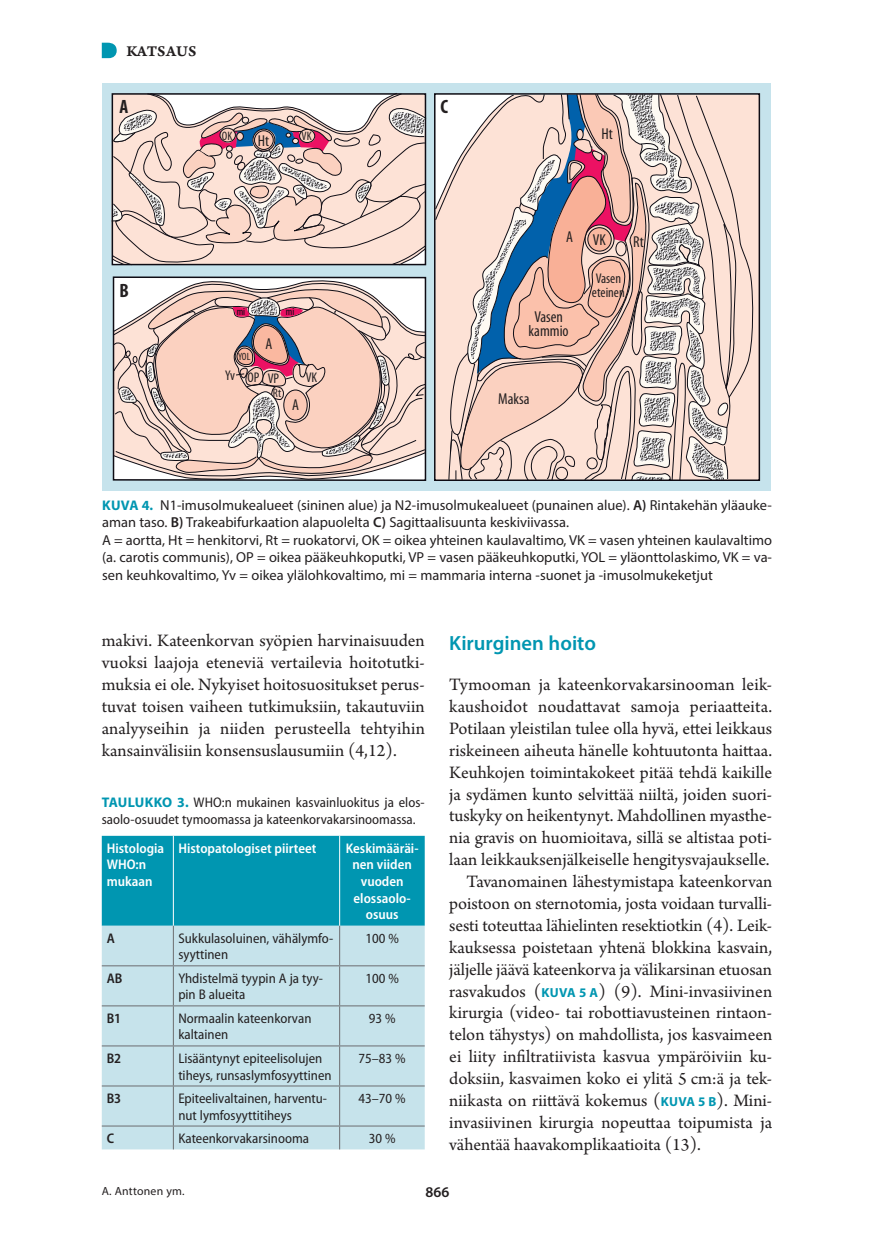
<style>
.page{position:relative;width:874px;height:1241px;background:#fff}
.page>*{position:absolute;margin:0;border:0;box-sizing:border-box;transform-origin:0 0}
.v1{font:600 20.65px "Myriad Pro";color:#0096b1}
.t1{font:700 condensed 19.43px "Myriad Pro";color:#231f20}
.l_ei_sis{font:18.38px/21.9px "Arno Pro";color:#231f20;text-align:justify}
.t2{font:condensed 15.75px/14px "Myriad Pro";color:#231f20;text-align:center}
.vinj{font:15.75px "Arno Pro Smbd Caption";letter-spacing:.005em;color:#231f20}
.t3{font:600 14.88px "Myriad Pro";color:#231f20}
.kt{font:14.35px/17.5px "Myriad Pro";color:#231f20}
.t{font:semi-condensed 14px/16.6px "Myriad Pro";color:#231f20}
.t_pl{font:600 semi-condensed 14px/16.6px "Myriad Pro";color:#fff}
.t4{font:condensed 14px/14px "Myriad Pro";color:#231f20}
.t_pl_musta{font:600 semi-condensed 14px "Myriad Pro";color:#231f20}
.t5{font:condensed 12.25px "Myriad Pro";color:#231f20}
.Ala{font:11.9px "Myriad Pro";letter-spacing:.02em;color:#231f20}
.t6{font:condensed 10.5px "Myriad Pro";color:#0e0c14}
.t7{font:condensed 10.5px "Myriad Pro";color:#231f20}
.s1{font-weight:700;font-size:14px;color:#0096b1}
.s2{font-weight:600}
.s3{font-weight:700;font-stretch:normal;color:#0096b1}
.s4{font-family:"Myriad Pro";font-weight:700;font-size:13.12px;color:#0096b1}
</style>
<div class="page">
<div style="left:102px;top:835px;width:322px;height:90px;background:#0096b1"></div>
<div style="left:102px;top:925px;width:322px;height:224px;background:#c6e3eb"></div>
<hr style="left:173px;top:835px;width:1px;height:90px;background:#fff">
<hr style="left:339px;top:835px;width:1px;height:90px;background:#fff">
<hr style="left:173px;top:925px;width:1px;height:40px;background:#6c6d70">
<hr style="left:339px;top:925px;width:1px;height:40px;background:#6c6d70">
<hr style="left:102px;top:965px;width:71px;height:1px;background:#6c6d70">
<hr style="left:173px;top:965px;width:166px;height:1px;background:#6c6d70">
<hr style="left:173px;top:966px;width:1px;height:39px;background:#6c6d70">
<hr style="left:339px;top:965px;width:85px;height:1px;background:#6c6d70">
<hr style="left:339px;top:966px;width:1px;height:39px;background:#6c6d70">
<hr style="left:102px;top:1005px;width:71px;height:1px;background:#6c6d70">
<hr style="left:173px;top:1005px;width:166px;height:1px;background:#6c6d70">
<hr style="left:173px;top:1006px;width:1px;height:39px;background:#6c6d70">
<hr style="left:339px;top:1005px;width:85px;height:1px;background:#6c6d70">
<hr style="left:339px;top:1006px;width:1px;height:39px;background:#6c6d70">
<hr style="left:102px;top:1045px;width:71px;height:1px;background:#6c6d70">
<hr style="left:173px;top:1045px;width:166px;height:1px;background:#6c6d70">
<hr style="left:173px;top:1046px;width:1px;height:39px;background:#6c6d70">
<hr style="left:339px;top:1045px;width:85px;height:1px;background:#6c6d70">
<hr style="left:339px;top:1046px;width:1px;height:39px;background:#6c6d70">
<hr style="left:102px;top:1085px;width:71px;height:1px;background:#6c6d70">
<hr style="left:173px;top:1085px;width:166px;height:1px;background:#6c6d70">
<hr style="left:173px;top:1086px;width:1px;height:39px;background:#6c6d70">
<hr style="left:339px;top:1085px;width:85px;height:1px;background:#6c6d70">
<hr style="left:339px;top:1086px;width:1px;height:39px;background:#6c6d70">
<hr style="left:102px;top:1125px;width:71px;height:1px;background:#6c6d70">
<hr style="left:173px;top:1125px;width:166px;height:1px;background:#6c6d70">
<svg style="left:173px;top:1126px;width:1px;height:23px"></svg>
<hr style="left:339px;top:1125px;width:85px;height:1px;background:#6c6d70">
<svg style="left:339px;top:1126px;width:1px;height:23px"></svg>
<svg style="left:102px;top:43px;width:15px;height:15px"></svg>
<img style="left:728px;top:344px;width:43px;height:147px">
<img style="left:407px;top:155px;width:27px;height:140px">
<img style="left:754px;top:306px;width:14px;height:160px">
<img style="left:754px;top:164px;width:10px;height:160px">
<img style="left:353px;top:446px;width:93px;height:42px">
<img style="left:426px;top:295px;width:8px;height:151px">
<div style="left:167px;top:481px;width:186px;height:10px;background:#c6e3ec"></div>
<div style="left:102px;top:83px;width:113px;height:111px;background:#c6e3ec"></div>
<svg style="left:111px;top:88px;width:316px;height:178px;background:#dac7c1"></svg>
<div style="left:292px;top:138px;width:7px;height:6px;border:1px solid #0e0c14;border-radius:50%"></div>
<svg style="left:112px;top:279px;width:314px;height:201px;background:#dcc2ba"></svg>
<div style="left:299px;top:129px;width:15px;height:13px;background:#fbd3c2;border-radius:50%"></div>
<div style="left:299px;top:129px;width:16px;height:14px;border:1px solid #0e0c14;border-radius:50%"></div>
<svg style="left:434px;top:93px;width:320px;height:389px;background:#d9c3bb"></svg>
<img style="left:463px;top:97px;width:155px;height:169px">
<p class="vinj" style="left:126px;top:41px;width:71px">KATSAUS</p>
<p class="t1" style="left:119px;top:95px;width:10px">A</p>
<p class="t5" style="left:222px;top:128px;width:12px">OK</p>
<p class="t5" style="left:301px;top:129px;width:12px">VK</p>
<p class="t2" style="left:257px;top:133px;width:13px">Ht</p>
<p class="t1" style="left:119px;top:278px;width:11px">B</p>
<p class="t6" style="left:237px;top:304px;width:10px">mi</p>
<p class="t6" style="left:286px;top:305px;width:10px">mi</p>
<p class="t2" style="left:265px;top:337px;width:8px">A</p>
<p class="t7" style="left:238px;top:350px;width:14px">YOL</p>
<p class="t4" style="left:225px;top:370px;width:55px">Yv OP VP</p>
<p class="t4" style="left:305px;top:370px;width:13px">VK</p>
<p class="t5" style="left:273px;top:386px;width:10px">Rt</p>
<p class="t2" style="left:292px;top:397px;width:8px">A</p>
<p class="t1" style="left:440px;top:95px;width:9px">C</p>
<p class="t2" style="left:601px;top:126px;width:13px">Ht</p>
<p class="t2" style="left:566px;top:229px;width:8px">A</p>
<p class="t2" style="left:633px;top:234px;width:12px">Rt</p>
<p class="t2" style="left:592px;top:233px;width:15px">VK</p>
<p class="t2" style="left:528px;top:310px;width:42px">Vasen kammio</p>
<p class="t2" style="left:498px;top:392px;width:33px">Maksa</p>
<p class="t4" style="left:591px;top:271px;width:34px">Vasen eteinen</p>
<p class="kt" style="left:102px;top:496px;width:671px"><span class="s1">KUVA 4.</span> N1-imusolmukealueet (sininen alue) ja N2-imusolmukealueet (punainen alue). <span class="s2">A)</span> Rintakehän yläauke&shy;aman taso. <span class="s2">B)</span> Trakeabifurkaation alapuolelta <span class="s2">C)</span> Sagittaalisuunta keskiviivassa.</p>
<p class="kt" style="left:102px;top:531px;width:671px;text-align:justify">A = aortta, Ht = henkitorvi, Rt = ruokatorvi, OK = oikea yhteinen kaulavaltimo, VK = vasen yhteinen kaulavaltimo (a. carotis communis), OP = oikea pääkeuhkoputki, VP = vasen pääkeuhkoputki, YOL = yläonttolaskimo, VK = va&shy;sen keuhkovaltimo, Yv = oikea ylälohkovaltimo, mi = mammaria interna -suonet ja -imusolmukeketjut</p>
<p class="l_ei_sis" style="left:102px;top:630px;width:324px">makivi. Kateenkorvan syöpien harvinaisuuden vuoksi laajoja eteneviä vertailevia hoitotutki&shy;muksia ei ole. Nykyiset hoitosuositukset perus&shy;tuvat toisen vaiheen tutkimuksiin, takautuviin analyyseihin ja niiden perusteella tehtyihin kansainvälisiin konsensuslausumiin (4,12).</p>
<p class="t" style="left:102px;top:793px;width:324px"><span class="s3">TAULUKKO 3.</span> WHO:n mukainen kasvainluokitus ja elos&shy;saolo-osuudet tymoomassa ja kateenkorvakarsinoomassa.</p>
<p class="t_pl" style="left:107px;top:839px;width:59px">Histologia<br>WHO:n mukaan</p>
<p class="t_pl" style="left:178px;top:839px;width:140px">Histopatologiset piirteet</p>
<p class="t_pl" style="left:345px;top:839px;width:74px;text-align:center">Keskimääräi&shy;nen viiden vuoden elossaolo&shy;osuus</p>
<p class="t_pl_musta" style="left:107px;top:929px;width:10px">A</p>
<p class="t" style="left:178px;top:929px;width:156px">Sukkulasoluinen, vähälymfo&shy;syyttinen</p>
<p class="t" style="left:365px;top:929px;width:35px">100 %</p>
<p class="t_pl_musta" style="left:107px;top:969px;width:17px">AB</p>
<p class="t" style="left:178px;top:969px;width:146px">Yhdistelmä tyypin A ja tyy&shy;pin B alueita</p>
<p class="t" style="left:365px;top:969px;width:35px">100 %</p>
<p class="t_pl_musta" style="left:107px;top:1009px;width:16px">B1</p>
<p class="t" style="left:178px;top:1009px;width:135px">Normaalin kateenkorvan kaltainen</p>
<p class="t" style="left:368px;top:1009px;width:28px">93%</p>
<p class="t_pl_musta" style="left:107px;top:1049px;width:16px">B2</p>
<p class="t" style="left:178px;top:1049px;width:155px">Lisääntynyt epiteelisolujen tiheys, runsaslymfosyyttinen</p>
<p class="t" style="left:358px;top:1049px;width:49px">75–83 %</p>
<p class="t_pl_musta" style="left:107px;top:1089px;width:16px">B3</p>
<p class="t" style="left:178px;top:1089px;width:150px">Epiteelivaltainen, harventu&shy;nut lymfosyyttitiheys</p>
<p class="t" style="left:358px;top:1089px;width:49px">43–70 %</p>
<p class="t_pl_musta" style="left:107px;top:1129px;width:9px">C</p>
<p class="t" style="left:178px;top:1129px;width:132px">Kateenkorvakarsinooma</p>
<p class="t" style="left:368px;top:1129px;width:28px">30%</p>
<p class="v1" style="left:449px;top:629px;width:148px">Kirurginen hoito</p>
<p class="l_ei_sis" style="left:449px;top:674px;width:324px">Tymooman ja kateenkorvakarsinooman leik&shy;kaushoidot noudattavat samoja periaatteita.<br>Potilaan yleistilan tulee olla hyvä, ettei leikkaus riskeineen aiheuta hänelle kohtuutonta haittaa.<br>Keuhkojen toimintakokeet pitää tehdä kaikille ja sydämen kunto selvittää niiltä, joiden suori&shy;tuskyky on heikentynyt. Mahdollinen myasthe&shy;nia gravis on huomioitava, sillä se altistaa poti&shy;laan leikkauksenjälkeiselle hengitysvajaukselle.</p>
<p class="l_ei_sis" style="left:449px;top:871px;width:324px;text-indent:17px">Tavanomainen lähestymistapa kateenkorvan poistoon on sternotomia, josta voidaan turvalli&shy;sesti toteuttaa lähielinten resektiotkin (4). Leik&shy;kauksessa poistetaan yhtenä blokkina kasvain, jäljelle jäävä kateenkorva ja välikarsinan etuosan rasvakudos (<span class="s4">KUVA 5 A</span>) (9). Mini-invasiivinen kirurgia (video- tai robottiavusteinen rintaon&shy;telon tähystys) on mahdollista, jos kasvaimeen ei liity infiltratiivista kasvua ympäröiviin ku&shy;doksiin, kasvaimen koko ei ylitä 5 cm:ä ja tek&shy;niikasta on riittävä kokemus (<span class="s4">KUVA 5 B</span>). Mini&shy;invasiivinen kirurgia nopeuttaa toipumista ja vähentää haavakomplikaatioita (13).</p>
<p class="Ala" style="left:102px;top:1183px;width:84px">A. Anttonen ym.</p>
<p class="t3" style="left:425px;top:1182px;width:25px">866</p>
</div>
